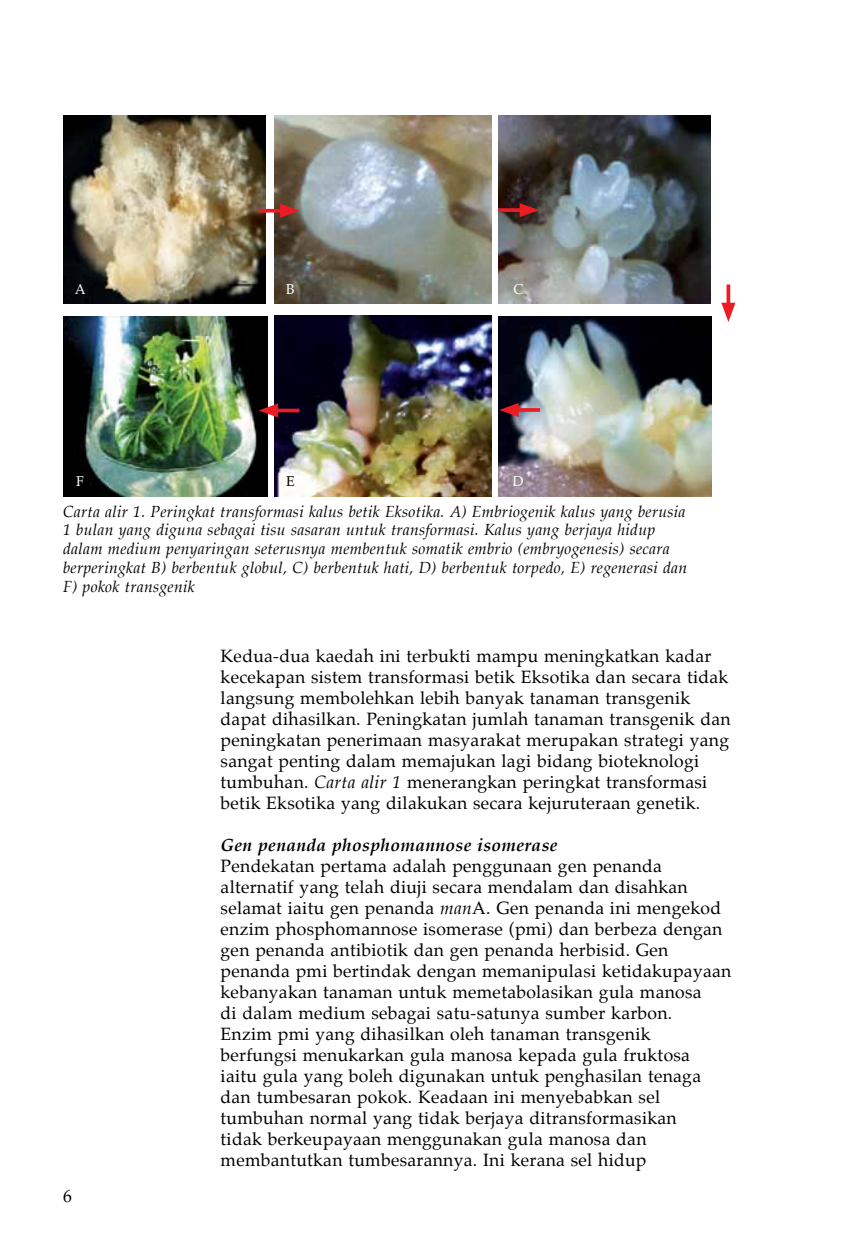
<style>
.page{position:relative;width:851px;height:1250px;background:#fff}
.page>*{position:absolute;margin:0;border:0;box-sizing:border-box;transform-origin:0 0}
.t1{font:17.5px/21px "Palatino";letter-spacing:.015em;color:#000}
.t2{font:italic 700 17.5px "Palatino";letter-spacing:.02em;color:#000}
.t3{font:italic 15.75px/18.9px "Palatino";letter-spacing:.015em;color:#000}
.t4{font:14px "Palatino";color:#fff}
.t5{font:14px "Palatino";color:#000}
.s1{font-style:italic}
</style>
<div class="page">
<img style="left:63px;top:116px;width:203px;height:188px">
<img style="left:274px;top:116px;width:217px;height:187px">
<img style="left:499px;top:116px;width:211px;height:187px">
<svg style="left:726px;top:284px;width:4px;height:19px"></svg>
<svg style="left:721px;top:303px;width:14px;height:19px"></svg>
<svg style="left:498px;top:208px;width:21px;height:4px"></svg>
<svg style="left:519px;top:203px;width:20px;height:14px"></svg>
<hr style="left:258px;top:209px;width:29px;height:3px;background:#ed1c24">
<svg style="left:280px;top:204px;width:19px;height:14px"></svg>
<img style="left:499px;top:316px;width:212px;height:180px">
<img style="left:274px;top:316px;width:217px;height:181px">
<img style="left:63px;top:316px;width:204px;height:181px">
<svg style="left:518px;top:408px;width:22px;height:4px"></svg>
<svg style="left:499px;top:403px;width:19px;height:14px"></svg>
<svg style="left:278px;top:408px;width:21px;height:4px"></svg>
<svg style="left:258px;top:403px;width:20px;height:14px"></svg>
<p class="t4" style="left:75px;top:278px;width:12px">A</p>
<p class="t4" style="left:286px;top:278px;width:10px">B</p>
<p class="t4" style="left:513px;top:278px;width:11px">C</p>
<p class="t4" style="left:76px;top:470px;width:9px">F</p>
<p class="t5" style="left:286px;top:469px;width:10px">E</p>
<p class="t4" style="left:513px;top:469px;width:12px">D</p>
<p class="t3" style="left:63px;top:502px;width:625px">Carta alir 1. Peringkat transformasi kalus betik Eksotika. A) Embriogenik kalus yang berusia 1 bulan yang diguna sebagai tisu sasaran untuk transformasi. Kalus yang berjaya hidup dalam medium penyaringan seterusnya membentuk somatik embrio (embryogenesis) secara berperingkat B) berbentuk globul, C) berbentuk hati, D) berbentuk torpedo, E) regenerasi dan F) pokok transgenik</p>
<p class="t1" style="left:63px;top:1185px;width:10px">6</p>
<p class="t1" style="left:220px;top:645px;width:511px">Kedua-dua kaedah ini terbukti mampu meningkatkan kadar kecekapan sistem transformasi betik Eksotika dan secara tidak langsung membolehkan lebih banyak tanaman transgenik dapat dihasilkan. Peningkatan jumlah tanaman transgenik dan peningkatan penerimaan masyarakat merupakan strategi yang sangat penting dalam memajukan lagi bidang bioteknologi tumbuhan. <span class="s1">Carta alir 1</span> menerangkan peringkat transformasi betik Eksotika yang dilakukan secara kejuruteraan genetik.</p>
<p class="t2" style="left:220px;top:831px;width:338px">Gen penanda phosphomannose isomerase</p>
<p class="t1" style="left:220px;top:855px;width:512px">Pendekatan pertama adalah penggunaan gen penanda alternatif yang telah diuji secara mendalam dan disahkan selamat iaitu gen penanda <span class="s1">man</span>A. Gen penanda ini mengekod enzim phosphomannose isomerase (pmi) dan berbeza dengan gen penanda antibiotik dan gen penanda herbisid. Gen penanda pmi bertindak dengan memanipulasi ketidakupayaan kebanyakan tanaman untuk memetabolasikan gula manosa<br>di dalam medium sebagai satu-satunya sumber karbon.<br>Enzim pmi yang dihasilkan oleh tanaman transgenik<br>berfungsi menukarkan gula manosa kepada gula fruktosa<br>iaitu gula yang boleh digunakan untuk penghasilan tenaga dan tumbesaran pokok. Keadaan ini menyebabkan sel tumbuhan normal yang tidak berjaya ditransformasikan<br>tidak berkeupayaan menggunakan gula manosa dan membantutkan tumbesarannya. Ini kerana sel hidup</p>
</div>
